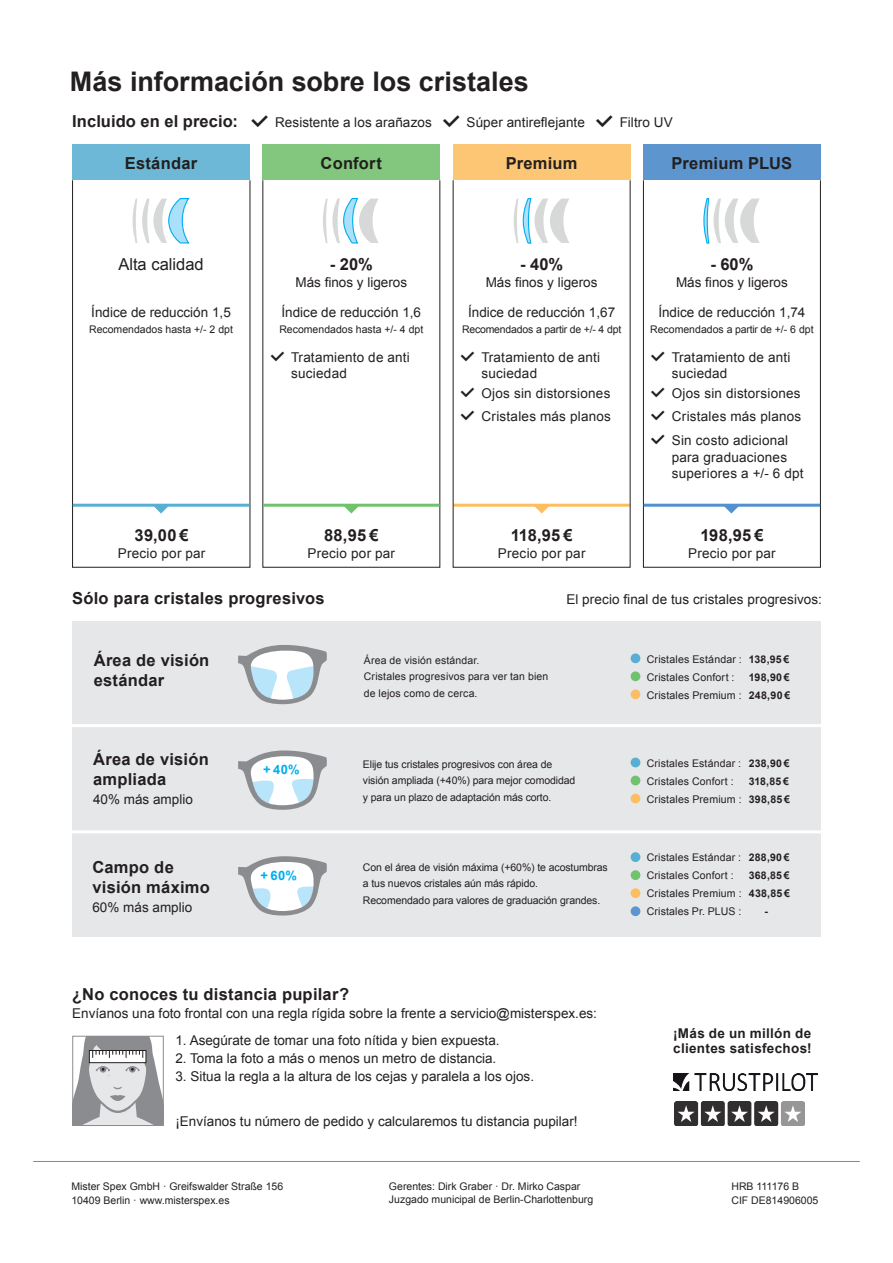
<style>
.page{position:relative;width:893px;height:1263px;background:#fff}
.page>*{position:absolute;margin:0;border:0;box-sizing:border-box;transform-origin:0 0}
.t1{font:700 27px "Arial";color:#231f20}
.t2{font:700 16.5px/19.5px "Arial";letter-spacing:.015em;color:#231f20}
.t3{font:16.5px "Arial";color:#231f20}
.t4{font:13.5px/16.5px "Arial";color:#231f20}
.t5{font:13.5px "Arial";letter-spacing:.02em;color:#231f20}
.t6{font:700 13.5px/15px "Arial";letter-spacing:.025em;color:#231f20}
.t7{font:700 12.9px "Arial";color:#00aeef}
.t8{font:10.65px/18.1px "Arial";letter-spacing:.015em;color:#231f20}
.t9{font:700 10.65px "Arial";color:#231f20}
.t10{font:10.5px/16.5px "Arial";color:#231f20}
.t11{font:10.5px "Arial";letter-spacing:-.02em;color:#231f20}
.t12{font:700 10.5px "Arial";letter-spacing:.02em;color:#231f20}
.s1{font-weight:700;font-size:16.5px}
.s2{font-family:"msx intershop font";font-size:16.5px}
.s3{font-family:"msx intershop font"}
.s4{font-weight:700}
</style>
<div class="page">
<hr style="left:33px;top:1161px;width:827px;height:1px;background:#43b74e">
<svg style="left:72px;top:180px;width:178px;height:388px"></svg>
<svg style="left:262px;top:180px;width:178px;height:388px"></svg>
<svg style="left:643px;top:180px;width:178px;height:388px"></svg>
<div style="left:72px;top:621px;width:749px;height:315px;background:#e6e7e9"></div>
<div style="left:631px;top:689px;width:9px;height:10px;background:#fdbe61;border-radius:50%"></div>
<div style="left:631px;top:671px;width:9px;height:10px;background:#71c26d;border-radius:50%"></div>
<div style="left:631px;top:653px;width:9px;height:10px;background:#57b0d3;border-radius:50%"></div>
<div style="left:631px;top:794px;width:9px;height:9px;background:#fdbe61;border-radius:50%"></div>
<div style="left:631px;top:776px;width:9px;height:9px;background:#71c26d;border-radius:50%"></div>
<div style="left:631px;top:758px;width:9px;height:9px;background:#57b0d3;border-radius:50%"></div>
<div style="left:631px;top:888px;width:9px;height:10px;background:#fdbe61;border-radius:50%"></div>
<div style="left:631px;top:906px;width:9px;height:10px;background:#5d96cf;border-radius:50%"></div>
<div style="left:631px;top:870px;width:9px;height:10px;background:#71c26d;border-radius:50%"></div>
<div style="left:631px;top:852px;width:9px;height:10px;background:#57b0d3;border-radius:50%"></div>
<svg style="left:238px;top:645px;width:89px;height:59px"></svg>
<svg style="left:238px;top:856px;width:89px;height:59px"></svg>
<svg style="left:238px;top:750px;width:89px;height:60px"></svg>
<hr style="left:50px;top:724px;width:793px;height:3px;background:#fff">
<hr style="left:50px;top:830px;width:793px;height:3px;background:#fff">
<div style="left:72px;top:144px;width:178px;height:36px;background:#6db8d7"></div>
<div style="left:263px;top:144px;width:177px;height:36px;background:#83c77e"></div>
<div style="left:643px;top:144px;width:178px;height:36px;background:#5d96cf"></div>
<hr style="left:263px;top:504px;width:177px;height:3px;background:#71c26d">
<svg style="left:342px;top:506px;width:18px;height:7px"></svg>
<hr style="left:73px;top:504px;width:176px;height:3px;background:#57b0d3">
<svg style="left:152px;top:506px;width:18px;height:7px"></svg>
<hr style="left:644px;top:504px;width:176px;height:3px;background:#5191cd">
<svg style="left:722px;top:506px;width:18px;height:7px"></svg>
<svg style="left:453px;top:180px;width:178px;height:388px"></svg>
<div style="left:453px;top:144px;width:177px;height:36px;background:#fdc675"></div>
<svg style="left:133px;top:197px;width:57px;height:47px"></svg>
<svg style="left:323px;top:199px;width:56px;height:45px"></svg>
<svg style="left:514px;top:197px;width:56px;height:47px"></svg>
<svg style="left:703px;top:197px;width:57px;height:47px"></svg>
<img style="left:674px;top:1074px;width:144px;height:16px">
<img style="left:674px;top:1102px;width:131px;height:24px">
<div style="left:72px;top:1036px;width:92px;height:90px;border:1px solid #8a8c8f"></div>
<svg style="left:73px;top:1036px;width:90px;height:89px;background:#babbbd"></svg>
<h1 class="t1" style="left:70px;top:63px;width:460px">Más información sobre los cristales</h1>
<p class="t4" style="left:72px;top:114px;width:602px"><span class="s1">Incluido en el precio:</span> <span class="s2">✓</span> Resistente a los arañazos <span class="s2">✓</span> Súper antireflejante <span class="s2">✓</span> Filtro UV</p>
<p class="t2" style="left:125px;top:154px;width:74px">Estándar</p>
<p class="t2" style="left:321px;top:154px;width:63px">Confort</p>
<p class="t2" style="left:506px;top:154px;width:73px">Premium</p>
<p class="t2" style="left:672px;top:154px;width:122px">Premium PLUS</p>
<p class="t3" style="left:118px;top:253px;width:87px">Alta calidad</p>
<p class="t4" style="left:91px;top:304px;width:141px">Índice de reducción 1,5</p>
<p class="t10" style="left:89px;top:321px;width:145px">Recomendados hasta +/- 2 dpt</p>
<p class="t2" style="left:330px;top:255px;width:45px">- 20%</p>
<p class="t4" style="left:295px;top:274px;width:113px">Más finos y ligeros</p>
<p class="t4" style="left:282px;top:304px;width:141px">Índice de reducción 1,6</p>
<p class="t10" style="left:279px;top:321px;width:145px">Recomendados hasta +/- 4 dpt</p>
<p class="t4" style="left:291px;top:349px;width:120px;text-indent:-21px"><span class="s3">✓</span> Tratamiento de anti suciedad</p>
<p class="t2" style="left:520px;top:255px;width:45px">- 40%</p>
<p class="t4" style="left:486px;top:274px;width:113px">Más finos y ligeros</p>
<p class="t4" style="left:468px;top:304px;width:149px">Índice de reducción 1,67</p>
<p class="t11" style="left:462px;top:323px;width:161px">Recomendados a partir de +/- 4 dpt</p>
<p class="t4" style="left:481px;top:349px;width:120px;text-indent:-21px"><span class="s3">✓</span> Tratamiento de anti suciedad</p>
<p class="t5" style="left:461px;top:384px;width:151px"><span class="s3">✓</span> Ojos sin distorsiones</p>
<p class="t5" style="left:461px;top:408px;width:152px"><span class="s3">✓</span> Cristales más planos</p>
<p class="t2" style="left:710px;top:255px;width:45px">- 60%</p>
<p class="t4" style="left:676px;top:274px;width:113px">Más finos y ligeros</p>
<p class="t4" style="left:658px;top:304px;width:149px">Índice de reducción 1,74</p>
<p class="t10" style="left:650px;top:321px;width:165px">Recomendados a partir de +/- 6 dpt</p>
<p class="t4" style="left:672px;top:349px;width:120px;text-indent:-21px"><span class="s3">✓</span> Tratamiento de anti suciedad</p>
<p class="t5" style="left:651px;top:384px;width:151px"><span class="s3">✓</span> Ojos sin distorsiones</p>
<p class="t5" style="left:651px;top:408px;width:152px"><span class="s3">✓</span> Cristales más planos</p>
<p class="t4" style="left:672px;top:432px;width:133px;text-indent:-21px"><span class="s3">✓</span> Sin costo adicional para graduaciones superiores a +/- 6 dpt</p>
<p class="t2" style="left:135px;top:526px;width:56px">39,00 €</p>
<p class="t5" style="left:118px;top:544px;width:89px">Precio por par</p>
<p class="t2" style="left:324px;top:526px;width:56px">88,95 €</p>
<p class="t5" style="left:308px;top:544px;width:89px">Precio por par</p>
<p class="t2" style="left:511px;top:526px;width:63px">118,95 €</p>
<p class="t5" style="left:498px;top:544px;width:89px">Precio por par</p>
<p class="t2" style="left:700px;top:526px;width:65px">198,95 €</p>
<p class="t5" style="left:688px;top:544px;width:89px">Precio por par</p>
<p class="t2" style="left:72px;top:588px;width:254px">Sólo para cristales progresivos</p>
<p class="t4" style="left:566px;top:591px;width:257px">El precio final de tus cristales progresivos:</p>
<p class="t2" style="left:94px;top:651px;width:117px">Área de visión estándar</p>
<p class="t2" style="left:93px;top:750px;width:117px">Área de visión ampliada</p>
<p class="t4" style="left:93px;top:791px;width:101px">40% más amplio</p>
<p class="t2" style="left:92px;top:858px;width:119px">Campo de visión máximo</p>
<p class="t4" style="left:92px;top:899px;width:101px">60% más amplio</p>
<p class="t7" style="left:263px;top:761px;width:38px">+ 40%</p>
<p class="t7" style="left:261px;top:866px;width:38px">+ 60%</p>
<p class="t10" style="left:364px;top:652px;width:186px">Área de visión estándar.<br>Cristales progresivos para ver tan bien de lejos como de cerca.</p>
<p class="t10" style="left:363px;top:756px;width:214px">Elije tus cristales progresivos con área de visión ampliada (+40%) para mejor comodidad y para un plazo de adaptación más corto.</p>
<p class="t10" style="left:363px;top:859px;width:246px">Con el área de visión máxima (+60%) te acostumbras a tus nuevos cristales aún más rápido.<br>Recomendado para valores de graduación grandes.</p>
<p class="t2" style="left:72px;top:985px;width:278px">¿No conoces tu distancia pupilar?</p>
<p class="t4" style="left:72px;top:1005px;width:526px">Envíanos una foto frontal con una regla rígida sobre la frente a servicio@misterspex.es:</p>
<p class="t4" style="left:175px;top:1032px;width:326px">1. Asegúrate de tomar una foto nítida y bien expuesta.</p>
<p class="t4" style="left:175px;top:1050px;width:322px">2. Toma la foto a más o menos un metro de distancia.</p>
<p class="t4" style="left:175px;top:1068px;width:360px">3. Situa la regla a la altura de los cejas y paralela a los ojos.</p>
<p class="t4" style="left:175px;top:1113px;width:404px">¡Envíanos tu número de pedido y calcularemos tu distancia pupilar!</p>
<p class="t8" style="left:647px;top:650px;width:144px">Cristales Estándar : <span class="s4">138,95 €<br></span>Cristales Confort :</p>
<p class="t8" style="left:647px;top:668px;width:145px;text-align:right"><span class="s4">198,90 €<br></span>Cristales Premium : <span class="s4">248,90 €</span></p>
<p class="t10" style="left:647px;top:754px;width:144px;line-height:18px">Cristales Estándar : <span class="s4">238,90 €<br></span>Cristales Confort :</p>
<p class="t12" style="left:749px;top:774px;width:42px">318,85 €</p>
<p class="t8" style="left:647px;top:790px;width:145px">Cristales Premium : <span class="s4">398,85 €</span></p>
<p class="t10" style="left:647px;top:848px;width:145px;line-height:18px">Cristales Estándar : <span class="s4">288,90 €<br></span>Cristales Confort :</p>
<p class="t12" style="left:749px;top:868px;width:42px">368,85 €</p>
<p class="t8" style="left:647px;top:884px;width:145px">Cristales Premium : <span class="s4">438,85 €<br></span>Cristales Pr. PLUS :</p>
<p class="t9" style="left:764px;top:904px;width:5px">-</p>
<p class="t6" style="left:673px;top:1026px;width:140px">¡Más de un millón de clientes satisfechos!</p>
<p class="t10" style="left:71px;top:1180px;width:213px;line-height:13.5px">Mister Spex GmbH · Greifswalder Straße 156<br>10409 Berlin · www.misterspex.es</p>
<p class="t10" style="left:389px;top:1179px;width:206px;line-height:13.5px">Gerentes: Dirk Graber · Dr. Mirko Caspar<br>Juzgado municipal de Berlin-Charlottenburg</p>
<p class="t10" style="left:731px;top:1180px;width:88px;line-height:13.5px">HRB 111176 B<br>CIF DE814906005</p>
</div>
